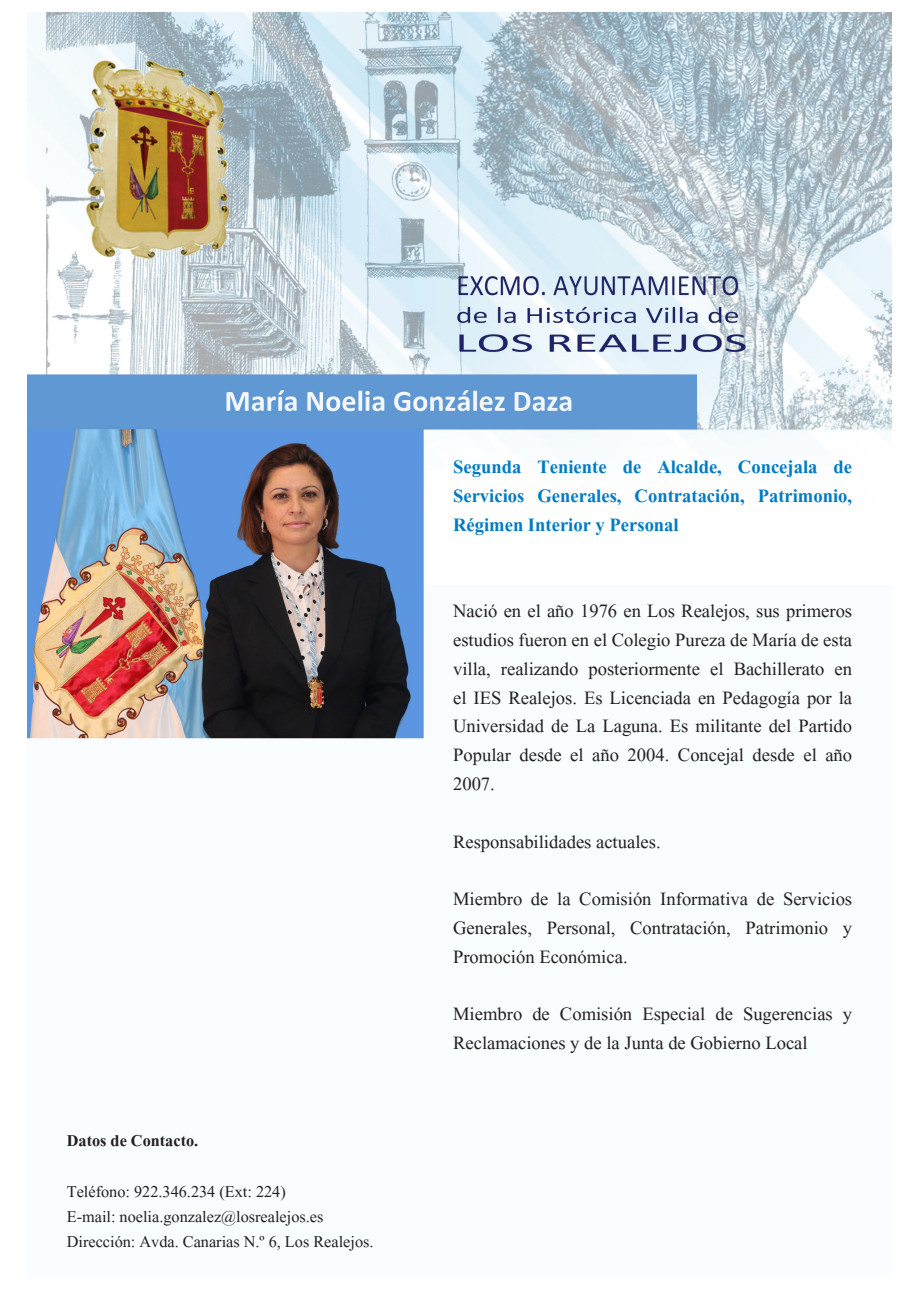
<style>
.page{position:relative;width:919px;height:1289px;background:#fff}
.page>*{position:absolute;margin:0;border:0;box-sizing:border-box;transform-origin:0 0}
.t1{font:24px/28.8px "Kokila";color:#231f20;text-align:justify}
.t2{font:700 24px/28.8px "Kokila";color:#007bc3;text-align:justify}
.t3{font:21px "Kokila";color:#231f20}
.t4{font:700 21px "Kokila";color:#231f20}
</style>
<div class="page">
<img style="left:28px;top:13px;width:862px;height:726px">
<p class="t4" style="left:67px;top:1128px;width:133px">Datos de Contacto.</p>
<p class="t3" style="left:67px;top:1178px;width:220px">Teléfono: 922.346.234 (Ext: 224)</p>
<p class="t3" style="left:67px;top:1204px;width:258px">E-mail: noelia.gonzalez@losrealejos.es</p>
<p class="t3" style="left:67px;top:1229px;width:308px">Dirección: Avda. Canarias N.º 6, Los Realejos.</p>
<p class="t2" style="left:453px;top:453px;width:400px">Segunda Teniente de Alcalde, Concejala de Servicios Generales, Contratación, Patrimonio, Régimen Interior y Personal</p>
<p class="t1" style="left:453px;top:596px;width:400px">Nació en el año 1976 en Los Realejos, sus primeros estudios fueron en el Colegio Pureza de María de esta villa, realizando posteriormente el Bachillerato en el IES Realejos. Es Licenciada en Pedagogía por la Universidad de La Laguna. Es militante del Partido Popular desde el año 2004. Concejal desde el año 2007.</p>
<p class="t1" style="left:453px;top:826px;width:209px">Responsabilidades actuales.</p>
<p class="t1" style="left:453px;top:884px;width:400px">Miembro de la Comisión Informativa de Servicios Generales, Personal, Contratación, Patrimonio y Promoción Económica.</p>
<p class="t1" style="left:453px;top:999px;width:400px">Miembro de Comisión Especial de Sugerencias y<br>Reclamaciones y de la Junta de Gobierno Local</p>
</div>
